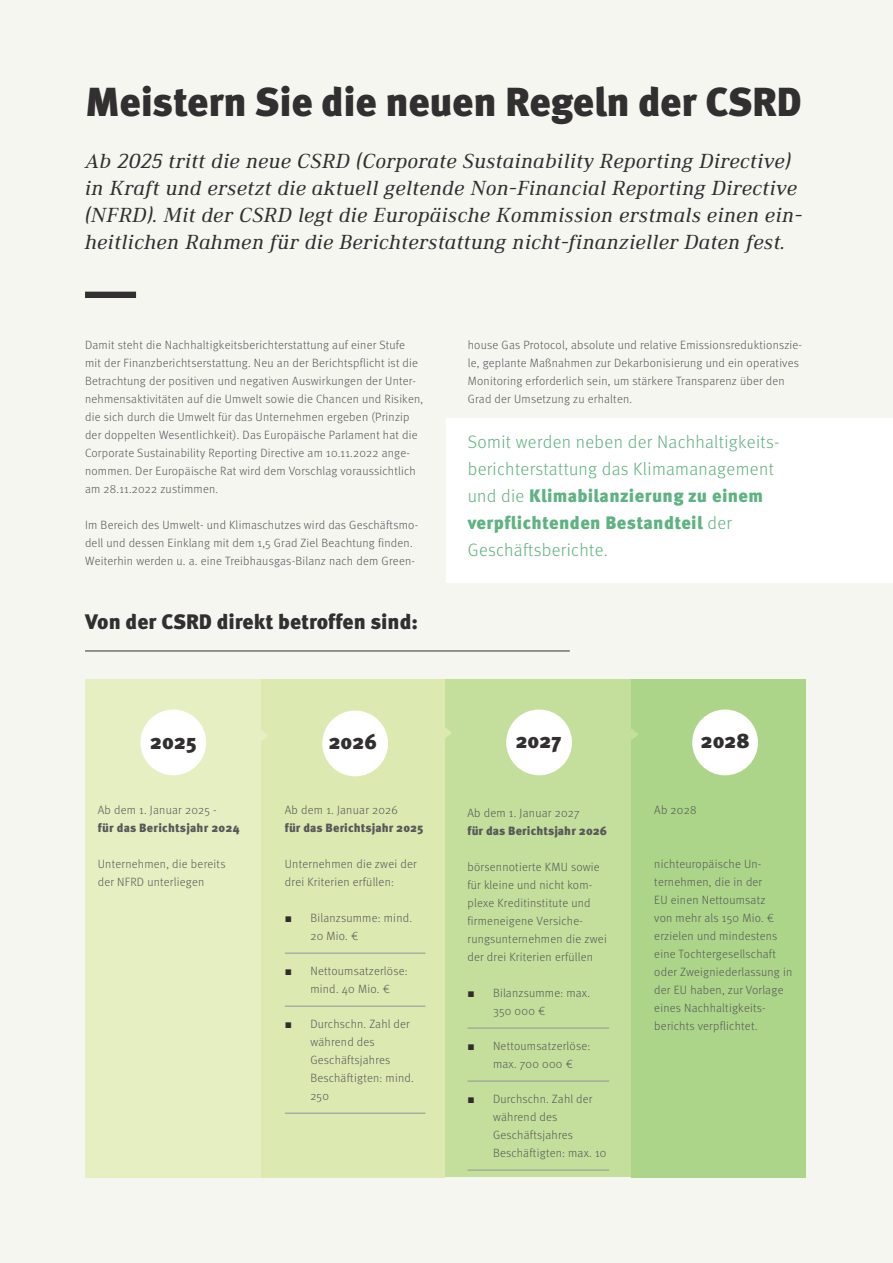
<style>
.page{position:relative;width:893px;height:1263px;background:#f5f6ef}
.page>*{position:absolute;margin:0;border:0;box-sizing:border-box;transform-origin:0 0}
.Überschrift_Hauptthe{font:900 40.5px "Meta Pro";letter-spacing:-.01em;color:#312f30}
.Unterzeile{font:italic 21px/27px "Ethos";letter-spacing:.01em;color:#312f30}
.Zwischenüberschrift{font:900 21px "Meta Pro";color:#312f30}
.Dicker_Balken{font:900 21px "Meta Pro";color:#312f30}
.Hervorhebung_Text{font:300 18px/27px "Meta Pro";letter-spacing:.02em;color:#5fb281}
.Fließtext{font:300 12px/18px "Meta Pro";letter-spacing:.02em;color:#57585a}
.Fließtext-2{font:900 12px "Meta Pro";letter-spacing:.01em;color:#57585a}
.s1{font-weight:900}
.s2{font-family:"Impact";font-weight:400;color:#322d2c}
</style>
<div class="page">
<div style="left:446px;top:418px;width:447px;height:165px;background:#fff"></div>
<div style="left:85px;top:292px;width:51px;height:6px;background:#312f30"></div>
<div style="left:85px;top:679px;width:176px;height:499px;background:#e6efc1"></div>
<div style="left:261px;top:679px;width:184px;height:499px;background:#dce9b0"></div>
<div style="left:445px;top:679px;width:187px;height:498px;background:#c4df9b"></div>
<div style="left:632px;top:679px;width:174px;height:499px;background:#acd589"></div>
<svg style="left:261px;top:730px;width:7px;height:11px"></svg>
<svg style="left:445px;top:728px;width:7px;height:10px"></svg>
<svg style="left:632px;top:729px;width:6px;height:10px"></svg>
<hr style="left:285px;top:953px;width:140px;height:1px;background:#939598">
<hr style="left:285px;top:1006px;width:140px;height:1px;background:#939598">
<hr style="left:285px;top:1113px;width:140px;height:1px;background:#939598">
<hr style="left:467px;top:1028px;width:142px;height:1px;background:#939598">
<hr style="left:467px;top:1081px;width:142px;height:1px;background:#939598">
<hr style="left:467px;top:1170px;width:142px;height:1px;background:#939598">
<div style="left:322px;top:710px;width:66px;height:66px;background:#fff;border-radius:50%"></div>
<div style="left:140px;top:709px;width:66px;height:66px;background:#fff;border-radius:50%"></div>
<div style="left:506px;top:709px;width:66px;height:66px;background:#fff;border-radius:50%"></div>
<div style="left:692px;top:709px;width:66px;height:66px;background:#fff;border-radius:50%"></div>
<hr style="left:85px;top:651px;width:485px;height:1px;background:#312f30">
<p class="Überschrift_Hauptthe" style="left:85px;top:69px;width:718px">Meistern Sie die neuen Regeln der CSRD</p>
<p class="Unterzeile" style="left:85px;top:147px;width:719px">Ab 2025 tritt die neue CSRD (Corporate Sustainability Reporting Directive) in Kraft und ersetzt die aktuell geltende Non-Financial Reporting Directive (NFRD). Mit der CSRD legt die Europäische Kommission erstmals einen ein&shy;heitlichen Rahmen für die Berichterstattung nicht-finanzieller Daten fest.</p>
<p class="Fließtext" style="left:85px;top:335px;width:340px">Damit steht die Nachhaltigkeitsberichterstattung auf einer Stufe mit der Finanzberichtserstattung. Neu an der Berichtspflicht ist die Betrachtung der positiven und negativen Auswirkungen der Unter&shy;nehmensaktivitäten auf die Umwelt sowie die Chancen und Risiken, die sich durch die Umwelt für das Unternehmen ergeben (Prinzip der doppelten Wesentlichkeit). Das Europäische Parlament hat die Corporate Sustainability Reporting Directive am 10.11.2022 ange&shy;nommen. Der Europäische Rat wird dem Vorschlag voraussichtlich am 28.11.2022 zustimmen.</p>
<p class="Fließtext" style="left:85px;top:515px;width:335px">Im Bereich des Umwelt- und Klimaschutzes wird das Geschäftsmo&shy;dell und dessen Einklang mit dem 1,5 Grad Ziel Beachtung finden.<br>Weiterhin werden u. a. eine Treibhausgas-Bilanz nach dem Green-</p>
<p class="Zwischenüberschrift" style="left:85px;top:605px;width:335px">Von der CSRD direkt betroffen sind:</p>
<p class="Fließtext" style="left:468px;top:335px;width:336px">house Gas Protocol, absolute und relative Emissionsreduktionszie&shy;le, geplante Maßnahmen zur Dekarbonisierung und ein operatives Monitoring erforderlich sein, um stärkere Transparenz über den Grad der Umsetzung zu erhalten.</p>
<p class="Hervorhebung_Text" style="left:468px;top:428px;width:313px">Somit werden neben der Nachhaltigkeits&shy;berichterstattung das Klimamanagement und die <span class="s1">Klimabilanzierung zu einem verpflichtenden Bestandteil</span> der Geschäftsberichte.</p>
<p class="Dicker_Balken" style="left:150px;top:725px;width:49px">2025</p>
<p class="Dicker_Balken" style="left:328px;top:725px;width:50px">2026</p>
<p class="Dicker_Balken" style="left:515px;top:724px;width:48px">2027</p>
<p class="Dicker_Balken" style="left:700px;top:724px;width:51px">2028</p>
<p class="Fließtext" style="left:98px;top:800px;width:120px">Ab dem 1. Januar 2025 -</p>
<p class="Fließtext-2" style="left:98px;top:818px;width:143px">für das Berichtsjahr 2024</p>
<p class="Fließtext" style="left:98px;top:854px;width:129px">Unternehmen, die bereits der NFRD unterliegen</p>
<p class="Fließtext" style="left:285px;top:800px;width:115px">Ab dem 1. Januar 2026</p>
<p class="Fließtext-2" style="left:285px;top:818px;width:140px">für das Berichtsjahr 2025</p>
<p class="Fließtext" style="left:285px;top:854px;width:133px">Unternehmen die zwei der drei Kriterien erfüllen:</p>
<p class="Fließtext" style="left:310px;top:908px;width:103px;text-indent:-26px"><span class="s2">■</span> Bilanzsumme: mind.<br>20 Mio. €</p>
<p class="Fließtext" style="left:310px;top:961px;width:99px;text-indent:-26px"><span class="s2">■</span> Nettoumsatzerlöse: mind. 40 Mio. €</p>
<p class="Fließtext" style="left:310px;top:1014px;width:105px;text-indent:-26px"><span class="s2">■</span> Durchschn. Zahl der während des<br>Geschäftsjahres<br>Beschäftigten: mind.<br>250</p>
<p class="Fließtext" style="left:467px;top:803px;width:114px">Ab dem 1. Januar 2027</p>
<p class="Fließtext-2" style="left:467px;top:821px;width:141px">für das Berichtsjahr 2026</p>
<p class="Fließtext" style="left:467px;top:857px;width:141px">börsennotierte KMU sowie für kleine und nicht kom&shy;plexe Kreditinstitute und firmeneigene Versiche&shy;rungsunternehmen die zwei der drei Kriterien erfüllen</p>
<p class="Fließtext" style="left:493px;top:983px;width:99px;text-indent:-26px"><span class="s2">■</span> Bilanzsumme: max.<br>350 000 €</p>
<p class="Fließtext" style="left:493px;top:1036px;width:99px;text-indent:-26px"><span class="s2">■</span> Nettoumsatzerlöse: max. 700 000 €</p>
<p class="Fließtext" style="left:493px;top:1089px;width:115px;text-indent:-26px"><span class="s2">■</span> Durchschn. Zahl der während des<br>Geschäftsjahres<br>Beschäftigten: max. 10</p>
<p class="Fließtext" style="left:654px;top:800px;width:44px">Ab 2028</p>
<p class="Fließtext" style="left:654px;top:854px;width:140px">nichteuropäische Un&shy;ternehmen, die in der<br>EU einen Nettoumsatz<br>von mehr als 150 Mio. € erzielen und mindestens eine Tochtergesellschaft oder Zweigniederlassung in der EU haben, zur Vorlage eines Nachhaltigkeits&shy;berichts verpflichtet.</p>
</div>
